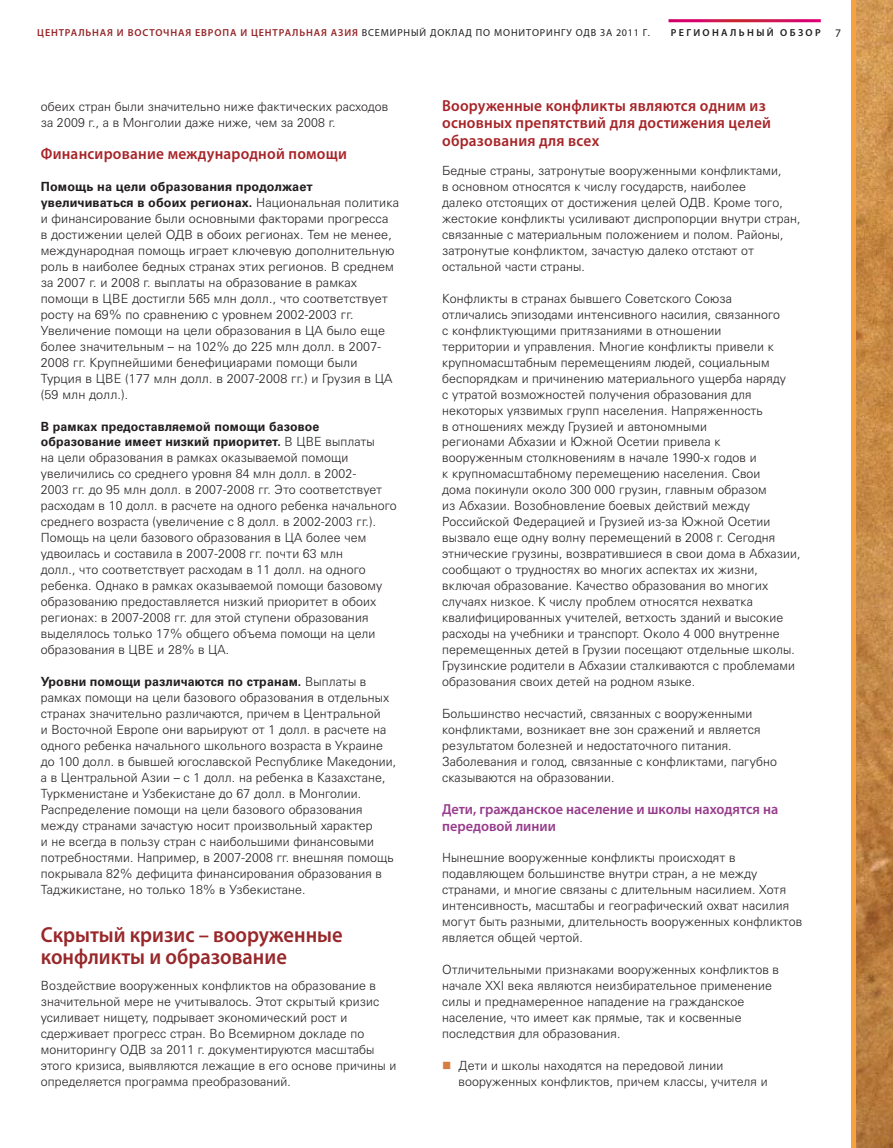
<style>
.page{position:relative;width:893px;height:1148px;background:#fff}
.page>*{position:absolute;margin:0;border:0;box-sizing:border-box;transform-origin:0 0}
.t1{font:600 21.75px/21.8px "Myriad Pro";color:#98272a;scale:.94 1}
.t2{font:600 15.9px/17.4px "Myriad Pro";letter-spacing:.015em;color:#a72428;scale:.96 1}
.t3{font:600 14.55px/17.4px "Myriad Pro";color:#973c8c}
.t4{font:300 12.6px/15.9px "Univers Cyr";letter-spacing:.01em;color:#231f20}
.t5{font:600 10.2px "Myriad Pro";letter-spacing:.085em;color:#98272a}
.t6{font:600 10.2px "Myriad Pro";letter-spacing:.23em;color:#231f20}
.s1{font-weight:400;color:#231f20}
.s2{font-weight:400;font-size:11.55px}
.s3{font-weight:700}
</style>
<div class="page">
<img style="left:856px;top:0;width:37px;height:1147px">
<hr style="left:852px;top:0;width:4px;height:1147px;background:#f9a13e">
<svg style="left:668px;top:19px;width:153px;height:3px"></svg>
<p class="t5" style="left:37px;top:27px;width:614px">ЦЕНТРАЛЬНАЯ И ВОСТОЧНАЯ ЕВРОПА И ЦЕНТРАЛЬНАЯ АЗИЯ <span class="s1">ВСЕМИРНЫЙ ДОКЛАД ПО МОНИТОРИНГУ ОДВ ЗА 2011 Г.</span></p>
<p class="t6" style="left:671px;top:27px;width:172px">РЕГИОНАЛЬНЫЙ ОБЗОР <span class="s2">7</span></p>
<p class="t4" style="left:41px;top:100px;width:349px">обеих стран были значительно ниже фактических расходов за 2009 г., а в Монголии даже ниже, чем за 2008 г.</p>
<p class="t2" style="left:41px;top:145px;width:320px">Финансирование международной помощи</p>
<p class="t4" style="left:41px;top:179px;width:360px"><span class="s3">Помощь на цели образования продолжает увеличиваться в обоих регионах.</span> Национальная политика и финансирование были основными факторами прогресса<br>в достижении целей ОДВ в обоих регионах. Тем не менее, международная помощь играет ключевую дополнительную роль в наиболее бедных странах этих регионов. В среднем за 2007 г. и 2008 г. выплаты на образование в рамках помощи в ЦВЕ достигли 565 млн долл., что соответствует росту на 69% по сравнению с уровнем 2002-2003 гг.<br>Увеличение помощи на цели образования в ЦА было еще более значительным – на 102% до 225 млн долл. в 2007- 2008 гг. Крупнейшими бенефициарами помощи были Турция в ЦВЕ (177 млн долл. в 2007-2008 гг.) и Грузия в ЦА (59 млн долл.).</p>
<p class="t4" style="left:41px;top:419px;width:357px"><span class="s3">В рамках предоставляемой помощи базовое образование имеет низкий приоритет.</span> В ЦВЕ выплаты<br>на цели образования в рамках оказываемой помощи увеличились со среднего уровня 84 млн долл. в 2002-<br>2003 гг. до 95 млн долл. в 2007-2008 гг. Это соответствует расходам в 10 долл. в расчете на одного ребенка начального среднего возраста (увеличение с 8 долл. в 2002-2003 гг.).<br>Помощь на цели базового образования в ЦА более чем удвоилась и составила в 2007-2008 гг. почти 63 млн<br>долл., что соответствует расходам в 11 долл. на одного ребенка. Однако в рамках оказываемой помощи базовому образованию предоставляется низкий приоритет в обоих регионах: в 2007-2008 гг. для этой ступени образования выделялось только 17% общего объема помощи на цели образования в ЦВЕ и 28% в ЦА.</p>
<p class="t4" style="left:41px;top:675px;width:357px"><span class="s3">Уровни помощи различаются по странам.</span> Выплаты в рамках помощи на цели базового образования в отдельных странах значительно различаются, причем в Центральной<br>и Восточной Европе они варьируют от 1 долл. в расчете на одного ребенка начального школьного возраста в Украине до 100 долл. в бывшей югославской Республике Македонии, а в Центральной Азии – с 1 долл. на ребенка в Казахстане, Туркменистане и Узбекистане до 67 долл. в Монголии.<br>Распределение помощи на цели базового образования между странами зачастую носит произвольный характер<br>и не всегда в пользу стран с наибольшими финансовыми потребностями. Например, в 2007-2008 гг. внешняя помощь покрывала 82% дефицита финансирования образования в Таджикистане, но только 18% в Узбекистане.</p>
<h1 class="t1" style="left:41px;top:923px;width:323px">Скрытый кризис – вооруженные конфликты и образование</h1>
<p class="t4" style="left:41px;top:978px;width:357px">Воздействие вооруженных конфликтов на образование в значительной мере не учитывалось. Этот скрытый кризис усиливает нищету, подрывает экономический рост и сдерживает прогресс стран. Во Всемирном докладе по мониторингу ОДВ за 2011 г. документируются масштабы этого кризиса, выявляются лежащие в его основе причины и определяется программа преобразований.</p>
<p class="t2" style="left:442px;top:97px;width:344px">Вооруженные конфликты являются одним из основных препятствий для достижения целей образования для всех</p>
<p class="t4" style="left:442px;top:164px;width:360px">Бедные страны, затронутые вооруженными конфликтами,<br>в основном относятся к числу государств, наиболее<br>далеко отстоящих от достижения целей ОДВ. Кроме того, жестокие конфликты усиливают диспропорции внутри стран, связанные с материальным положением и полом. Районы, затронутые конфликтом, зачастую далеко отстают от остальной части страны.</p>
<p class="t4" style="left:442px;top:291px;width:360px">Конфликты в странах бывшего Советского Союза<br>отличались эпизодами интенсивного насилия, связанного<br>с конфликтующими притязаниями в отношении<br>территории и управления. Многие конфликты привели к крупномасштабным перемещениям людей, социальным беспорядкам и причинению материального ущерба наряду<br>с утратой возможностей получения образования для некоторых уязвимых групп населения. Напряженность<br>в отношениях между Грузией и автономными<br>регионами Абхазии и Южной Осетии привела к вооруженным столкновениям в начале 1990-х годов и<br>к крупномасштабному перемещению населения. Свои<br>дома покинули около 300 000 грузин, главным образом<br>из Абхазии. Возобновление боевых действий между Российской Федерацией и Грузией из-за Южной Осетии вызвало еще одну волну перемещений в 2008 г. Сегодня этнические грузины, возвратившиеся в свои дома в Абхазии, сообщают о трудностях во многих аспектах их жизни, включая образование. Качество образования во многих случаях низкое. К числу проблем относятся нехватка квалифицированных учителей, ветхость зданий и высокие расходы на учебники и транспорт. Около 4 000 внутренне перемещенных детей в Грузии посещают отдельные школы.<br>Грузинские родители в Абхазии сталкиваются с проблемами образования своих детей на родном языке.</p>
<p class="t4" style="left:442px;top:707px;width:336px">Большинство несчастий, связанных с вооруженными конфликтами, возникает вне зон сражений и является результатом болезней и недостаточного питания.<br>Заболевания и голод, связанные с конфликтами, пагубно сказываются на образовании.</p>
<p class="t3" style="left:442px;top:800px;width:338px">Дети, гражданское население и школы находятся на передовой линии</p>
<p class="t4" style="left:442px;top:850px;width:362px">Нынешние вооруженные конфликты происходят в подавляющем большинстве внутри стран, а не между странами, и многие связаны с длительным насилием. Хотя интенсивность, масштабы и географический охват насилия могут быть разными, длительность вооруженных конфликтов является общей чертой.</p>
<p class="t4" style="left:442px;top:962px;width:338px">Отличительными признаками вооруженных конфликтов в начале XXI века являются неизбирательное применение силы и преднамеренное нападение на гражданское население, что имеет как прямые, так и косвенные последствия для образования.</p>
<p class="t4" style="left:459px;top:1058px;width:310px">Дети и школы находятся на передовой линии вооруженных конфликтов, причем классы, учителя и</p>
</div>
